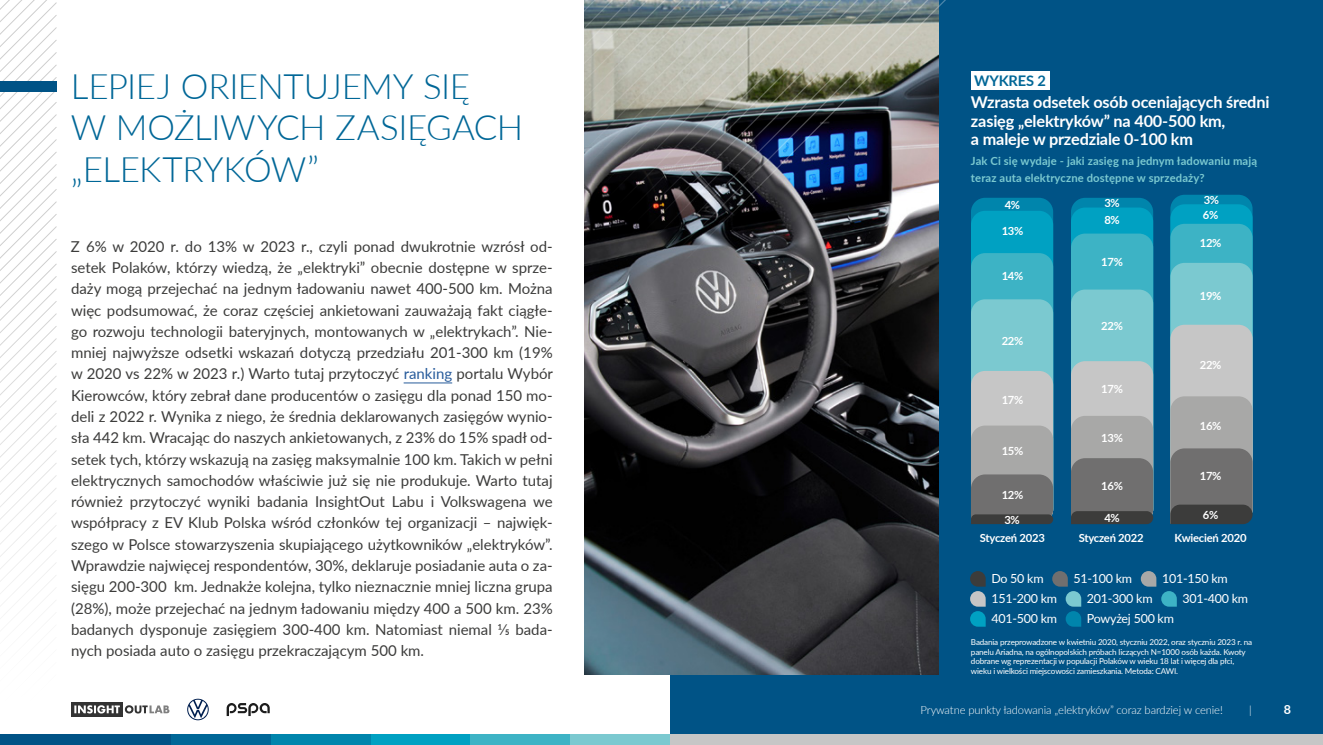
<style>
.page{position:relative;width:1323px;height:745px;background:#fff}
.page>*{position:absolute;margin:0;border:0;box-sizing:border-box;transform-origin:0 0}
.t1{font:300 35px/41.2px "Lato";letter-spacing:-.015em;color:#006797}
.t2{font:700 16.25px/18.8px "Lato";letter-spacing:-.01em;color:#fff}
.t3{font:15px/21.2px "Lato";color:#3c3c3b;text-align:justify}
.t4{font:700 14.62px "Lato";letter-spacing:-.01em;color:#006797}
.t5{font:12.5px "Lato";letter-spacing:-.02em;color:#fff}
.t6{font:700 12.5px "Lato";color:#fff}
.t7{font:700 11.25px/24.6px "Lato";letter-spacing:-.03em;color:#fff}
.t8{font:700 11.25px/16.2px "Lato";letter-spacing:.01em;color:#7bc9d0}
.t9{font:300 11.25px "Lato";letter-spacing:-.01em;color:#fff}
.t10{font:8.12px/9.8px "Lato";letter-spacing:-.02em;color:#fff}
.s1{color:#275b9b}
</style>
<div class="page">
<div style="left:670px;top:0;width:653px;height:733px;background:#005386"></div>
<hr style="left:404px;top:382px;width:48px;height:1px;background:#275b9b">
<svg style="left:0;top:0;width:57px;height:602px"></svg>
<svg style="left:1141px;top:571px;width:36px;height:35px"></svg>
<svg style="left:970px;top:571px;width:15px;height:55px"></svg>
<svg style="left:1052px;top:571px;width:29px;height:55px"></svg>
<svg style="left:971px;top:276px;width:82px;height:247px;background:#8aacb0"></svg>
<svg style="left:1071px;top:198px;width:82px;height:326px;background:#70a6af"></svg>
<svg style="left:1170px;top:195px;width:82px;height:329px;background:#79a4ab"></svg>
<img style="left:584px;top:189px;width:354px;height:484px">
<svg style="left:669px;top:71px;width:385px;height:205px"></svg>
<svg style="left:642px;top:71px;width:386px;height:179px"></svg>
<img style="left:590px;top:0;width:385px;height:198px">
<img style="left:584px;top:0;width:339px;height:145px">
<svg style="left:187px;top:698px;width:22px;height:21px"></svg>
<svg style="left:227px;top:703px;width:43px;height:12px"></svg>
<svg style="left:127px;top:710px;width:43px;height:4px"></svg>
<svg style="left:71px;top:702px;width:52px;height:14px"></svg>
<svg style="left:74px;top:704px;width:95px;height:9px"></svg>
<div style="left:570px;top:733px;width:100px;height:11px;background:#7bc9d0"></div>
<div style="left:371px;top:733px;width:99px;height:11px;background:#00a1c2"></div>
<div style="left:171px;top:733px;width:100px;height:11px;background:#006797"></div>
<div style="left:470px;top:733px;width:100px;height:11px;background:#3db3c5"></div>
<div style="left:271px;top:733px;width:100px;height:11px;background:#0085ac"></div>
<div style="left:0;top:733px;width:171px;height:11px;background:#005386"></div>
<div style="left:670px;top:733px;width:653px;height:11px;background:#c6c6c6"></div>
<div style="left:0;top:81px;width:57px;height:11px;background:#005386"></div>
<h1 class="t1" style="left:71px;top:65px;width:454px">LEPIEJ ORIENTUJEMY SIĘ<br>W MOŻLIWYCH ZASIĘGACH „ELEKTRYKÓW”</h1>
<p class="t4" style="left:974px;top:70px;width:73px">WYKRES 2</p>
<p class="t2" style="left:971px;top:92px;width:300px">Wzrasta odsetek osób oceniających średni zasięg „elektryków” na 400-500 km,<br>a maleje w przedziale 0-100 km</p>
<p class="t8" style="left:971px;top:152px;width:288px">Jak Ci się wydaje - jaki zasięg na jednym ładowaniu mają teraz auta elektryczne dostępne w sprzedaży?</p>
<p class="t3" style="left:71px;top:235px;width:483px">Z 6% w 2020 r. do 13% w 2023 r., czyli ponad dwukrotnie wzrósł od&shy;setek Polaków, którzy wiedzą, że „elektryki” obecnie dostępne w sprze&shy;daży mogą przejechać na jednym ładowaniu nawet 400-500 km. Można więc podsumować, że coraz częściej ankietowani zauważają fakt ciągłe&shy;go rozwoju technologii bateryjnych, montowanych w „elektrykach”. Nie&shy;mniej najwyższe odsetki wskazań dotyczą przedziału 201-300 km (19% w 2020 vs 22% w 2023 r.) Warto tutaj przytoczyć <span class="s1">ranking</span> portalu Wybór Kierowców, który zebrał dane producentów o zasięgu dla ponad 150 mo&shy;deli z 2022 r. Wynika z niego, że średnia deklarowanych zasięgów wynio&shy;sła 442 km. Wracając do naszych ankietowanych, z 23% do 15% spadł od&shy;setek tych, którzy wskazują na zasięg maksymalnie 100 km. Takich w pełni elektrycznych samochodów właściwie już się nie produkuje. Warto tutaj również przytoczyć wyniki badania InsightOut Labu i Volkswagena we współpracy z EV Klub Polska wśród członków tej organizacji – najwięk&shy;szego w Polsce stowarzyszenia skupiającego użytkowników „elektryków”.<br>Wprawdzie najwięcej respondentów, 30%, deklaruje posiadanie auta o za&shy;sięgu 200-300 km. Jednakże kolejna, tylko nieznacznie mniej liczna grupa (28%), może przejechać na jednym ładowaniu między 400 a 500 km. 23% badanych dysponuje zasięgiem 300-400 km. Natomiast niemal 1/5 bada&shy;nych posiada auto o zasięgu przekraczającym 500 km.</p>
<p class="t7" style="left:1005px;top:192px;width:17px">4%</p>
<p class="t7" style="left:1001px;top:218px;width:23px">13%</p>
<p class="t7" style="left:1001px;top:263px;width:23px">14%</p>
<p class="t7" style="left:1001px;top:327px;width:23px">22%</p>
<p class="t7" style="left:1001px;top:387px;width:23px">17%</p>
<p class="t7" style="left:1001px;top:437px;width:23px">15%</p>
<p class="t7" style="left:1001px;top:482px;width:23px">12%<br>3%</p>
<p class="t7" style="left:980px;top:525px;width:67px">Styczeń 2023</p>
<p class="t7" style="left:1104px;top:190px;width:17px">3%</p>
<p class="t7" style="left:1104px;top:207px;width:17px">8%</p>
<p class="t7" style="left:1101px;top:248px;width:23px">17%</p>
<p class="t7" style="left:1101px;top:312px;width:23px">22%</p>
<p class="t7" style="left:1101px;top:375px;width:23px">17%</p>
<p class="t7" style="left:1101px;top:424px;width:23px">13%</p>
<p class="t7" style="left:1101px;top:473px;width:23px">16%</p>
<p class="t7" style="left:1104px;top:505px;width:17px">4%</p>
<p class="t7" style="left:1078px;top:525px;width:67px">Styczeń 2022</p>
<p class="t7" style="left:1204px;top:187px;width:17px">3%</p>
<p class="t7" style="left:1203px;top:202px;width:17px">6%</p>
<p class="t7" style="left:1200px;top:230px;width:23px">12%</p>
<p class="t7" style="left:1200px;top:283px;width:23px">19%</p>
<p class="t7" style="left:1200px;top:351px;width:23px">22%</p>
<p class="t7" style="left:1200px;top:413px;width:23px">16%</p>
<p class="t7" style="left:1200px;top:463px;width:23px">17%</p>
<p class="t7" style="left:1203px;top:501px;width:17px">6%</p>
<p class="t7" style="left:1174px;top:525px;width:73px">Kwiecień 2020</p>
<p class="t5" style="left:991px;top:569px;width:54px">Do 50 km</p>
<p class="t5" style="left:1073px;top:569px;width:60px">51-100 km</p>
<p class="t5" style="left:1162px;top:569px;width:67px">101-150 km</p>
<p class="t5" style="left:991px;top:589px;width:67px">151-200 km</p>
<p class="t5" style="left:1087px;top:589px;width:67px">201-300 km</p>
<p class="t5" style="left:1182px;top:589px;width:67px">301-400 km</p>
<p class="t5" style="left:991px;top:609px;width:67px">401-500 km</p>
<p class="t5" style="left:1087px;top:609px;width:89px">Powyżej 500 km</p>
<p class="t10" style="left:971px;top:636px;width:283px">Badania przeprowadzone w kwietniu 2020, styczniu 2022, oraz styczniu 2023 r. na panelu Ariadna, na ogólnopolskich próbach liczących N=1000 osób każda. Kwoty dobrane wg reprezentacji w populacji Polaków w wieku 18 lat i więcej dla płci, wieku i wielkości miejscowości zamieszkania. Metoda: CAWI.</p>
<p class="t9" style="left:920px;top:701px;width:304px">Prywatne punkty ładowania „elektryków” coraz bardziej w cenie!</p>
<p class="t9" style="left:1249px;top:701px;width:4px">|</p>
<p class="t6" style="left:1284px;top:699px;width:9px">8</p>
</div>
